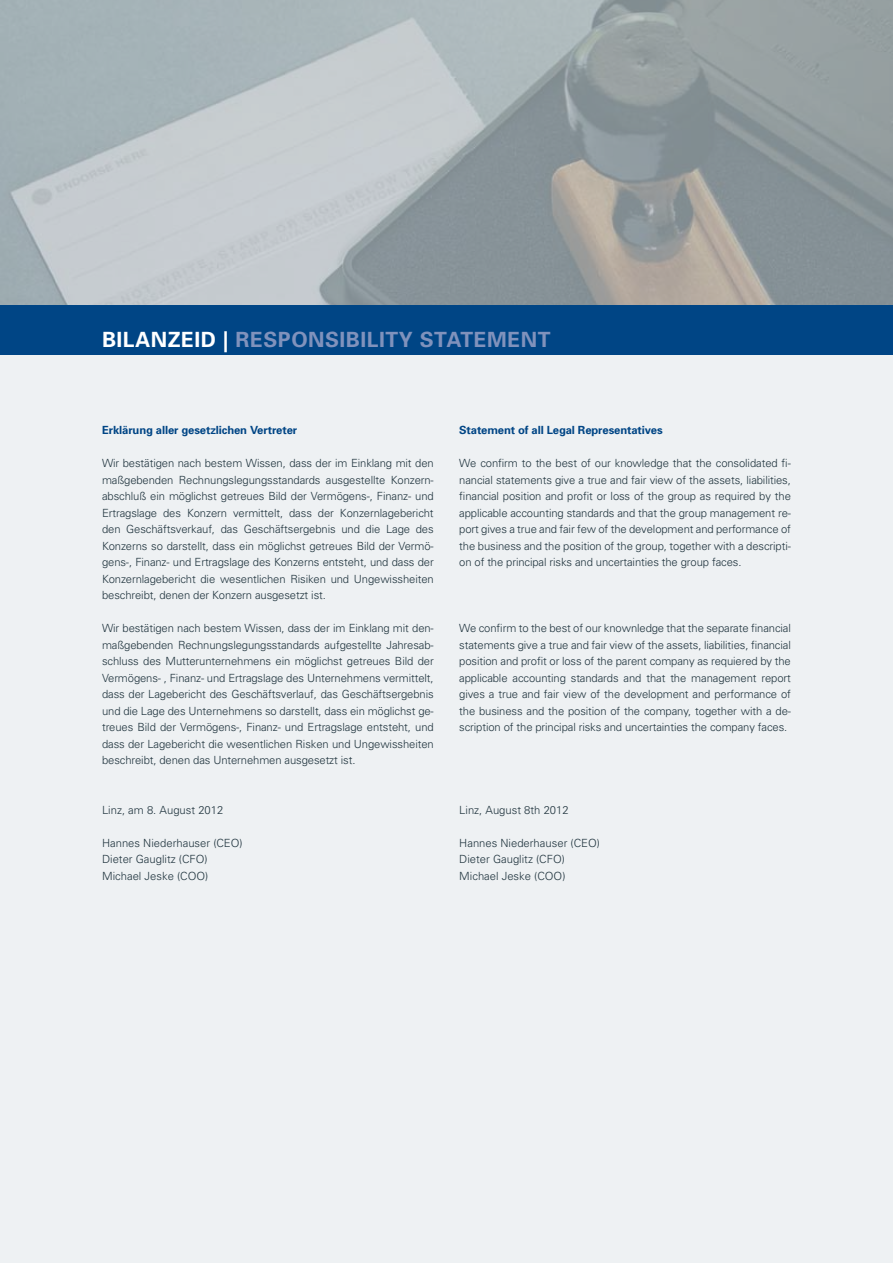
<style>
.page{position:relative;width:893px;height:1263px;background:#eef1f3}
.page>*{position:absolute;margin:0;border:0;box-sizing:border-box;transform-origin:0 0}
.t1{font:700 21px "Univers";letter-spacing:.025em;color:#8092bc}
.t2{font:300 11.25px/16.5px "Univers";letter-spacing:-.01em;color:#20343e;text-align:justify}
.t3{font:700 11.25px "Univers";letter-spacing:-.01em;color:#004585}
.s1{color:#fff}
</style>
<div class="page">
<div style="left:0;top:305px;width:893px;height:50px;background:#004585"></div>
<svg style="left:0;top:0;width:893px;height:305px;background:#a5adb0"></svg>
<h1 class="t1" style="left:102px;top:327px;width:450px"><span class="s1">BILANZEID |</span> RESPONSIBILITY STATEMENT</h1>
<p class="t3" style="left:102px;top:423px;width:197px">Erklärung aller gesetzlichen Vertreter</p>
<p class="t2" style="left:102px;top:455px;width:333px">Wir bestätigen nach bestem Wissen, dass der im Einklang mit den maßgebenden Rechnungslegungsstandards ausgestellte Konzern&shy;abschluß ein möglichst getreues Bild der Vermögens-, Finanz- und Ertragslage des Konzern vermittelt, dass der Konzernlagebericht den Geschäftsverkauf, das Geschäftsergebnis und die Lage des Konzerns so darstellt, dass ein möglichst getreues Bild der Vermö&shy;gens-, Finanz- und Ertragslage des Konzerns entsteht, und dass der Konzernlagebericht die wesentlichen Risiken und Ungewissheiten beschreibt, denen der Konzern ausgesetzt ist.</p>
<p class="t2" style="left:102px;top:620px;width:333px">Wir bestätigen nach bestem Wissen, dass der im Einklang mit den&shy;maßgebenden Rechnungslegungsstandards aufgestellte Jahresab&shy;schluss des Mutterunternehmens ein möglichst getreues Bild der Vermögens- , Finanz- und Ertragslage des Unternehmens vermittelt, dass der Lagebericht des Geschäftsverlauf, das Geschäftsergebnis und die Lage des Unternehmens so darstellt, dass ein möglichst ge&shy;treues Bild der Vermögens-, Finanz- und Ertragslage entsteht, und dass der Lagebericht die wesentlichen Risken und Ungewissheiten beschreibt, denen das Unternehmen ausgesetzt ist.</p>
<p class="t2" style="left:102px;top:801px;width:123px">Linz, am 8. August 2012</p>
<p class="t2" style="left:102px;top:834px;width:142px;text-align:left">Hannes Niederhauser (CEO)<br>Dieter Gauglitz (CFO)<br>Michael Jeske (COO)</p>
<p class="t3" style="left:459px;top:423px;width:205px">Statement of all Legal Representatives</p>
<p class="t2" style="left:459px;top:455px;width:333px">We confirm to the best of our knowledge that the consolidated fi&shy;nancial statements give a true and fair view of the assets, liabilities, financial position and profit or loss of the group as required by the applicable accounting standards and that the group management re&shy;port gives a true and fair few of the development and performance of the business and the position of the group, together with a descripti&shy;on of the principal risks and uncertainties the group faces.</p>
<p class="t2" style="left:459px;top:620px;width:333px">We confirm to the best of our knownledge that the separate financial statements give a true and fair view of the assets, liabilities, financial position and profit or loss of the parent company as requiered by the applicable accounting standards and that the management report gives a true and fair view of the development and performance of the business and the position of the company, together with a de&shy;scription of the principal risks and uncertainties the company faces.</p>
<p class="t2" style="left:459px;top:801px;width:111px">Linz, August 8th 2012</p>
<p class="t2" style="left:459px;top:834px;width:142px;text-align:left">Hannes Niederhauser (CEO)<br>Dieter Gauglitz (CFO)<br>Michael Jeske (COO)</p>
</div>
